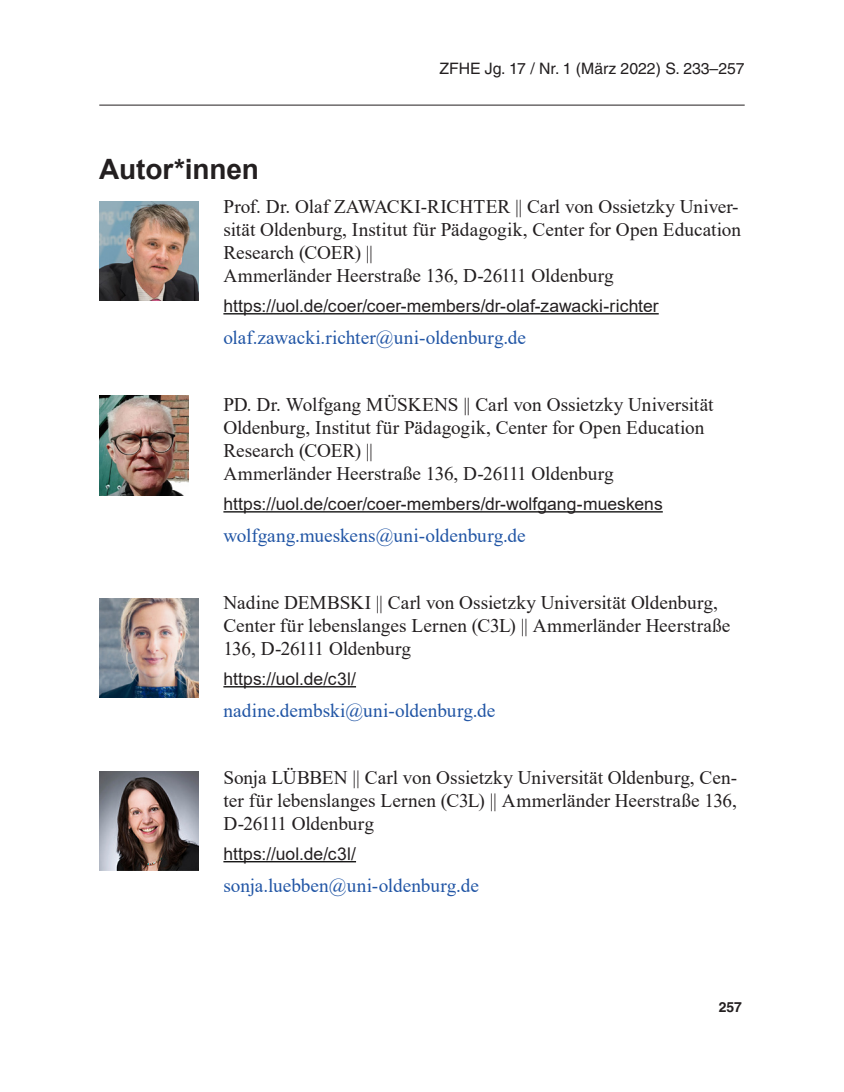
<style>
.page{position:relative;width:844px;height:1092px;background:#fff}
.page>*{position:absolute;margin:0;border:0;box-sizing:border-box;transform-origin:0 0}
.Heading_1{font:700 28px "Arial";letter-spacing:-.005em;color:#231f20}
.autoren-details{font:19.25px/23.1px "Times New Roman";color:#231f20}
.Mail{font:19.25px "Times New Roman";color:#2155a5}
.URL{font:17.5px "Arial";letter-spacing:.005em;color:#231f20}
.t1{font:15.75px "Helvetica LT Std";color:#231f20}
.t2{font:700 14px "Helvetica LT Std";color:#231f20}
</style>
<div class="page">
<hr style="left:99px;top:105px;width:645px;height:1px;background:#231f20">
<hr style="left:223px;top:313px;width:435px;height:1px;background:#000">
<hr style="left:223px;top:511px;width:439px;height:1px;background:#000">
<hr style="left:223px;top:686px;width:133px;height:1px;background:#000">
<hr style="left:223px;top:861px;width:133px;height:1px;background:#000">
<img style="left:99px;top:201px;width:99px;height:99px">
<img style="left:99px;top:396px;width:89px;height:99px">
<img style="left:99px;top:598px;width:99px;height:99px">
<img style="left:99px;top:771px;width:99px;height:99px">
<p class="t1" style="left:439px;top:60px;width:306px">ZFHE Jg. 17 / Nr. 1 (März 2022) S. 233–257</p>
<p class="Heading_1" style="left:99px;top:150px;width:161px">Autor*innen</p>
<p class="autoren-details" style="left:223px;top:194px;width:519px">Prof. Dr. Olaf ZAWACKI-RICHTER Carl von Ossietzky Univer&shy;sität Oldenburg, Institut für Pädagogik, Center for Open Education Research (COER)<br>Ammerländer Heerstraße 136, D-26111 Oldenburg</p>
<p class="URL" style="left:223px;top:294px;width:436px">https://uol.de/coer/coer-members/dr-olaf-zawacki-richter</p>
<p class="Mail" style="left:223px;top:323px;width:304px">olaf.zawacki.richter@uni-oldenburg.de</p>
<p class="autoren-details" style="left:223px;top:392px;width:491px">PD. Dr. Wolfgang MÜSKENS Carl von Ossietzky Universität Oldenburg, Institut für Pädagogik, Center for Open Education Research (COER)<br>Ammerländer Heerstraße 136, D-26111 Oldenburg</p>
<p class="URL" style="left:223px;top:492px;width:441px">https://uol.de/coer/coer-members/dr-wolfgang-mueskens</p>
<p class="Mail" style="left:223px;top:521px;width:304px">wolfgang.mueskens@uni-oldenburg.de</p>
<p class="autoren-details" style="left:223px;top:590px;width:508px">Nadine DEMBSKI Carl von Ossietzky Universität Oldenburg,<br>Center für lebenslanges Lernen (C3L) Ammerländer Heerstraße<br>136, D-26111 Oldenburg</p>
<p class="URL" style="left:223px;top:666px;width:134px">https://uol.de/c3l/</p>
<p class="Mail" style="left:223px;top:696px;width:273px">nadine.dembski@uni-oldenburg.de</p>
<p class="autoren-details" style="left:223px;top:765px;width:515px;text-align:justify">Sonja LÜBBEN || Carl von Ossietzky Universität Oldenburg, Cen&shy;ter für lebenslanges Lernen (C3L) || Ammerländer Heerstraße 136, D-26111 Oldenburg</p>
<p class="URL" style="left:223px;top:841px;width:134px">https://uol.de/c3l/</p>
<p class="Mail" style="left:223px;top:871px;width:257px">sonja.luebben@uni-oldenburg.de</p>
<p class="t2" style="left:718px;top:997px;width:25px">257</p>
</div>
